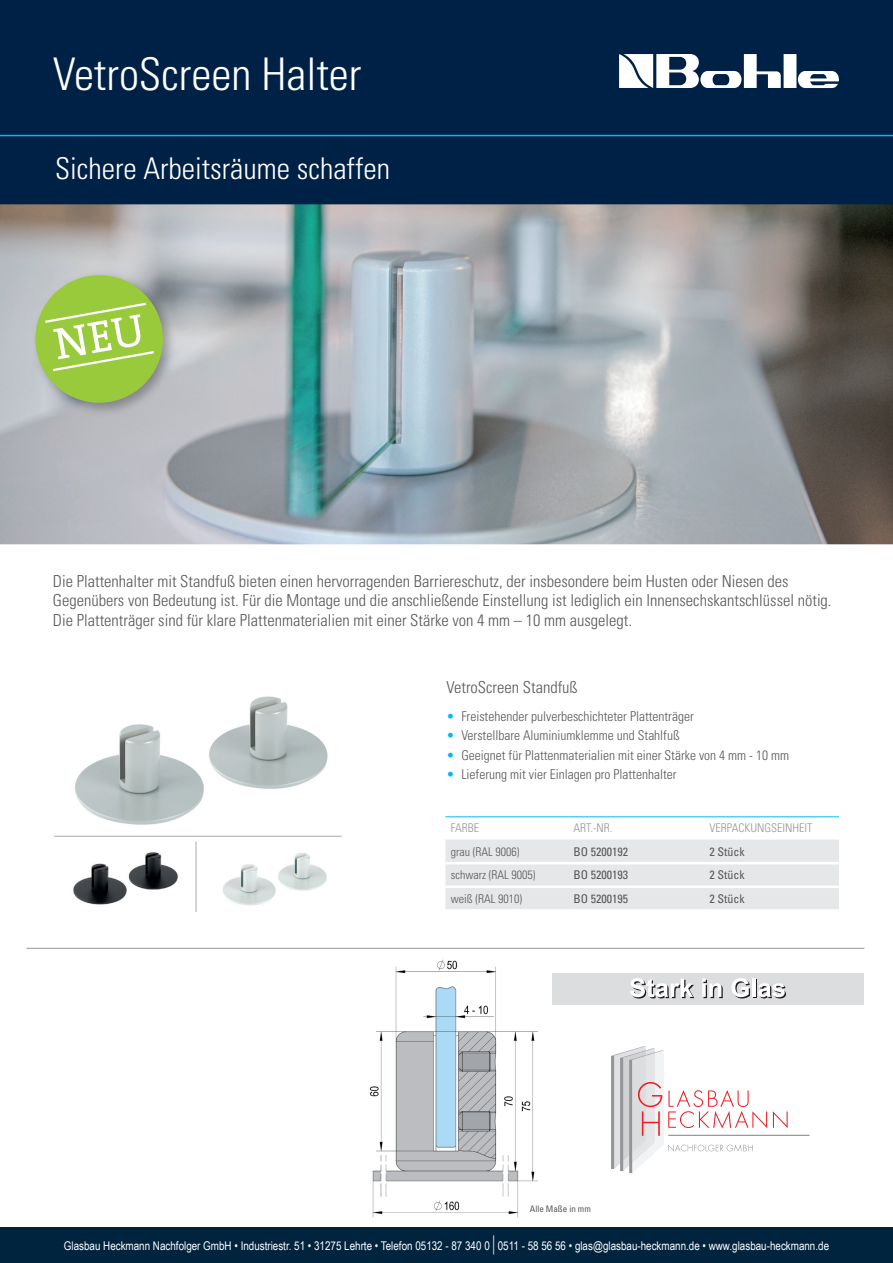
<style>
.page{position:relative;width:893px;height:1263px;background:#fff}
.page>*{position:absolute;margin:0;border:0;box-sizing:border-box;transform-origin:0 0}
.t1{font:300 condensed 45px "Univers";color:#fff}
.t2{font:300 condensed 30px "Univers";color:#fff}
.t3{font:300 condensed 16.5px/19.8px "Univers";color:#57585a}
.t4{font:300 condensed 13.5px "Univers";color:#57585a}
.t5{font:12px "Arial Narrow";color:#fff}
.t6{font:300 condensed 12px "Univers";color:#fff}
.t7{font:condensed 12px "Univers";color:#57585a}
.t8{font:300 condensed 12px "Univers";color:#57585a}
.t9{font:300 condensed 12px "Univers";color:#939598}
.t10{font:condensed 9px "Univers";color:#57585a}
.s1{color:#00baf1}
.s2{font-size:20.4px}
.s3{font-weight:400}
</style>
<div class="page">
<img style="left:369px;top:959px;width:169px;height:259px">
<div style="left:0;top:0;width:893px;height:204px;background:#002146"></div>
<hr style="left:0;top:135px;width:893px;height:1px;background:#00baf1">
<svg style="left:619px;top:54px;width:220px;height:34px"></svg>
<img style="left:0;top:204px;width:893px;height:340px">
<img style="left:54px;top:696px;width:288px;height:140px">
<img style="left:73px;top:852px;width:105px;height:53px">
<img style="left:222px;top:853px;width:105px;height:53px">
<hr style="left:26px;top:948px;width:838px;height:1px;background:#939598">
<hr style="left:54px;top:836px;width:288px;height:1px;background:#a8a9ad">
<hr style="left:196px;top:841px;width:1px;height:71px;background:#a8a9ad">
<div style="left:445px;top:839px;width:394px;height:70px;background:#e6e7e9"></div>
<hr style="left:445px;top:816px;width:123px;height:1px;background:#00baf1">
<hr style="left:568px;top:816px;width:136px;height:1px;background:#00baf1">
<hr style="left:704px;top:816px;width:135px;height:1px;background:#00baf1">
<hr style="left:445px;top:862px;width:123px;height:2px;background:#fff">
<hr style="left:445px;top:885px;width:123px;height:3px;background:#fff">
<hr style="left:568px;top:862px;width:136px;height:2px;background:#fff">
<hr style="left:704px;top:862px;width:135px;height:2px;background:#fff">
<hr style="left:568px;top:885px;width:136px;height:3px;background:#fff">
<hr style="left:704px;top:885px;width:135px;height:3px;background:#fff">
<img style="left:30px;top:270px;width:146px;height:146px">
<div style="left:552px;top:973px;width:311px;height:31px;background:#dcdddf"></div>
<hr style="left:753px;top:980px;width:4px;height:18px;background:#231f20">
<svg style="left:630px;top:978px;width:64px;height:20px"></svg>
<svg style="left:702px;top:978px;width:21px;height:20px"></svg>
<svg style="left:731px;top:978px;width:19px;height:20px"></svg>
<hr style="left:752px;top:978px;width:4px;height:19px;background:#fff">
<svg style="left:758px;top:983px;width:28px;height:15px"></svg>
<svg style="left:773px;top:1111px;width:15px;height:17px"></svg>
<svg style="left:611px;top:1046px;width:156px;height:127px"></svg>
<hr style="left:668px;top:1135px;width:141px;height:1px;background:#808285">
<div style="left:0;top:1228px;width:893px;height:35px;background:#00233e"></div>
<svg style="left:30px;top:270px;width:138px;height:138px;background:#a3c469"></svg>
<p class="t1" style="left:53px;top:47px;width:310px">VetroScreen Halter</p>
<p class="t2" style="left:55px;top:151px;width:336px">Sichere Arbeitsräume schaffen</p>
<p class="t3" style="left:53px;top:571px;width:780px">Die Plattenhalter mit Standfuß bieten einen hervorragenden Barriereschutz, der insbesondere beim Husten oder Niesen des<br>Gegenübers von Bedeutung ist. Für die Montage und die anschließende Einstellung ist lediglich ein Innensechskantschlüssel nötig.<br>Die Plattenträger sind für klare Plattenmaterialien mit einer Stärke von 4 mm – 10 mm ausgelegt.</p>
<p class="t3" style="left:446px;top:678px;width:133px">VetroScreen Standfuß</p>
<p class="t4" style="left:446px;top:708px;width:249px"><span class="s1">•</span> Freistehender pulverbeschichteter Plattenträger</p>
<p class="t4" style="left:446px;top:727px;width:235px"><span class="s1">•</span> Verstellbare Aluminiumklemme und Stahlfuß</p>
<p class="t4" style="left:446px;top:747px;width:344px"><span class="s1">•</span> Geeignet für Plattenmaterialien mit einer Stärke von 4 mm - 10 mm</p>
<p class="t4" style="left:446px;top:766px;width:231px"><span class="s1">•</span> Lieferung mit vier Einlagen pro Plattenhalter</p>
<p class="t9" style="left:451px;top:821px;width:30px">FARBE</p>
<p class="t9" style="left:573px;top:821px;width:40px">ART.-NR.</p>
<p class="t9" style="left:709px;top:821px;width:104px">VERPACKUNGSEINHEIT</p>
<p class="t8" style="left:451px;top:844px;width:70px">grau (RAL 9006)</p>
<p class="t7" style="left:573px;top:844px;width:56px">BO 5200192</p>
<p class="t7" style="left:709px;top:844px;width:37px">2 Stück</p>
<p class="t8" style="left:451px;top:868px;width:86px">schwarz (RAL 9005)</p>
<p class="t7" style="left:573px;top:867px;width:56px">BO 5200193</p>
<p class="t7" style="left:709px;top:867px;width:37px">2 Stück</p>
<p class="t8" style="left:451px;top:891px;width:73px">weiß (RAL 9010)</p>
<p class="t7" style="left:573px;top:891px;width:56px">BO 5200195</p>
<p class="t7" style="left:709px;top:891px;width:37px">2 Stück</p>
<p class="t10" style="left:530px;top:1203px;width:62px">Alle Maße in mm</p>
<p class="t5" style="left:64px;top:1237px;width:767px">Glasbau Heckmann Nachfolger GmbH • Industriestr. 51 • 31275 Lehrte • Telefon 05132 - 87 340 0 <span class="s2">|</span> 0511 - 58 56 56 • glas@glasbau-heckmann.de • www.glasbau-heckmann.de</p>
<p class="t6" style="left:180px;top:1239px;width:531px"><span class="s3">Bohle AG</span> · Diesel raße 10 · 42781 Haan · T +49 2129 568-100 · F +49 2129 5568-281 · info@bohle.de · www.bohle.com</p>
</div>
